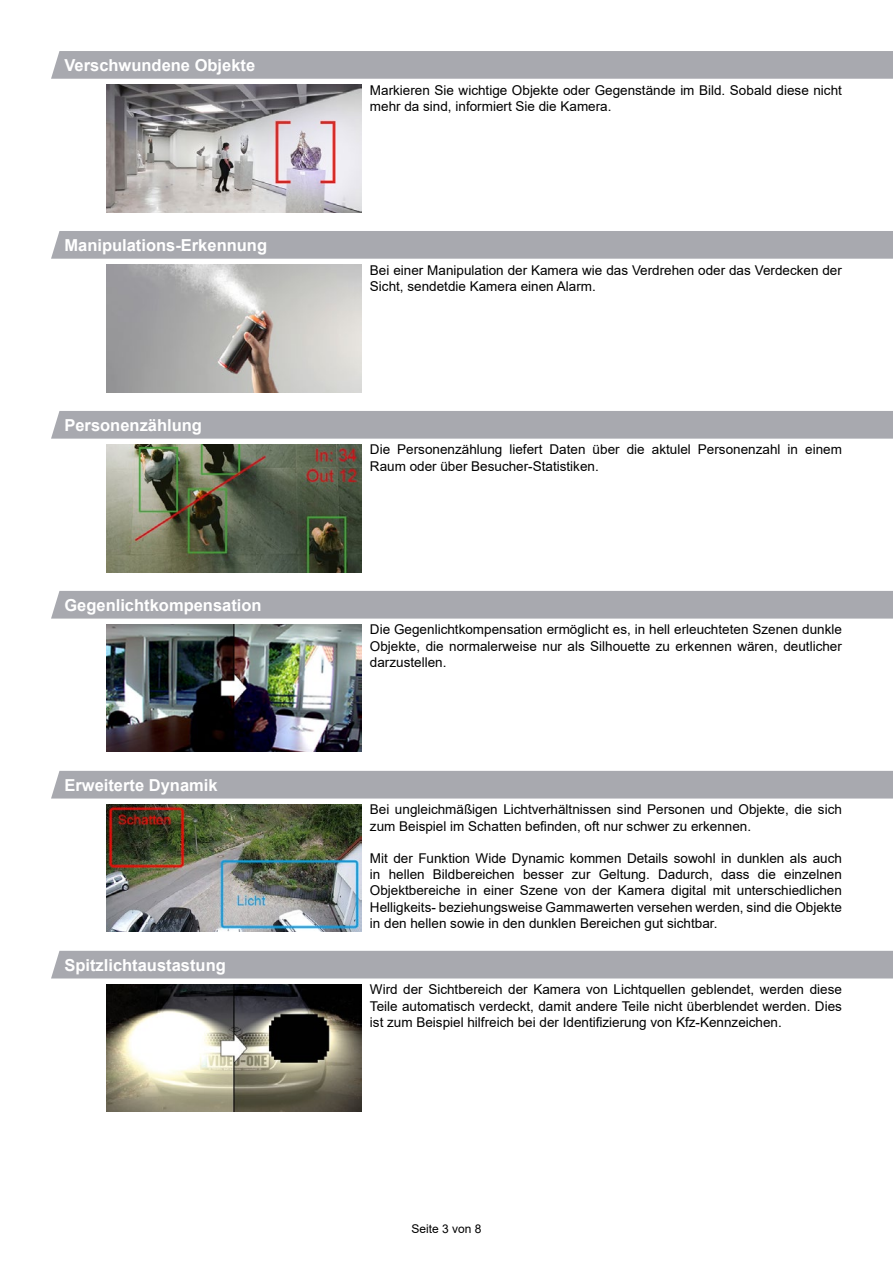
<style>
.page{position:relative;width:893px;height:1263px;background:#fff}
.page>*{position:absolute;margin:0;border:0;box-sizing:border-box;transform-origin:0 0}
.t1{font:700 16.5px "Arial";color:#fff}
.t2{font:13.5px/16.2px "Arial";color:#000}
.t3{font:12px "Arial";color:#000}
</style>
<div class="page">
<div style="left:51px;top:51px;width:842px;height:28px;background:#a8a9af"></div>
<img style="left:106px;top:85px;width:255px;height:127px">
<div style="left:51px;top:231px;width:842px;height:28px;background:#a8a9af"></div>
<img style="left:106px;top:265px;width:255px;height:127px">
<div style="left:51px;top:411px;width:842px;height:28px;background:#a8a9af"></div>
<img style="left:106px;top:445px;width:255px;height:127px">
<div style="left:51px;top:591px;width:842px;height:28px;background:#a8a9af"></div>
<img style="left:106px;top:625px;width:255px;height:127px">
<div style="left:51px;top:771px;width:842px;height:27px;background:#a8a9af"></div>
<img style="left:106px;top:804px;width:255px;height:128px">
<div style="left:51px;top:951px;width:842px;height:27px;background:#a8a9af"></div>
<img style="left:106px;top:984px;width:255px;height:128px">
<p class="t1" style="left:64px;top:54px;width:192px">Verschwundene Objekte</p>
<p class="t1" style="left:64px;top:234px;width:204px">Manipulations-Erkennung</p>
<p class="t1" style="left:64px;top:414px;width:139px">Personenzählung</p>
<p class="t1" style="left:64px;top:594px;width:199px">Gegenlichtkompensation</p>
<p class="t1" style="left:64px;top:774px;width:155px">Erweiterte Dynamik</p>
<p class="t1" style="left:64px;top:954px;width:163px">Spitzlichtaustastung</p>
<p class="t2" style="left:370px;top:82px;width:473px">Markieren Sie wichtige Objekte oder Gegenstände im Bild. Sobald diese nicht mehr da sind, informiert Sie die Kamera.</p>
<p class="t2" style="left:370px;top:262px;width:473px">Bei einer Manipulation der Kamera wie das Verdrehen oder das Verdecken der<br>Sicht, sendetdie Kamera einen Alarm.</p>
<p class="t2" style="left:370px;top:441px;width:473px">Die Personenzählung liefert Daten über die aktulel Personenzahl in einem<br>Raum oder über Besucher-Statistiken.</p>
<p class="t2" style="left:370px;top:621px;width:473px;text-align:justify">Die Gegenlichtkompensation ermöglicht es, in hell erleuchteten Szenen dunkle Objekte, die normalerweise nur als Silhouette zu erkennen wären, deutlicher darzustellen.</p>
<p class="t2" style="left:370px;top:801px;width:473px">Bei ungleichmäßigen Lichtverhältnissen sind Personen und Objekte, die sich zum Beispiel im Schatten befinden, oft nur schwer zu erkennen.</p>
<p class="t2" style="left:370px;top:850px;width:473px;text-align:justify">Mit der Funktion Wide Dynamic kommen Details sowohl in dunklen als auch in hellen Bildbereichen besser zur Geltung. Dadurch, dass die einzelnen Objektbereiche in einer Szene von der Kamera digital mit unterschiedlichen Helligkeits- beziehungsweise Gammawerten versehen werden, sind die Objekte in den hellen sowie in den dunklen Bereichen gut sichtbar.</p>
<p class="t2" style="left:370px;top:981px;width:473px;text-align:justify">Wird der Sichtbereich der Kamera von Lichtquellen geblendet, werden diese Teile automatisch verdeckt, damit andere Teile nicht überblendet werden. Dies ist zum Beispiel hilfreich bei der Identifizierung von Kfz-Kennzeichen.</p>
<p class="t3" style="left:411px;top:1220px;width:72px">Seite 3 von 8</p>
</div>
